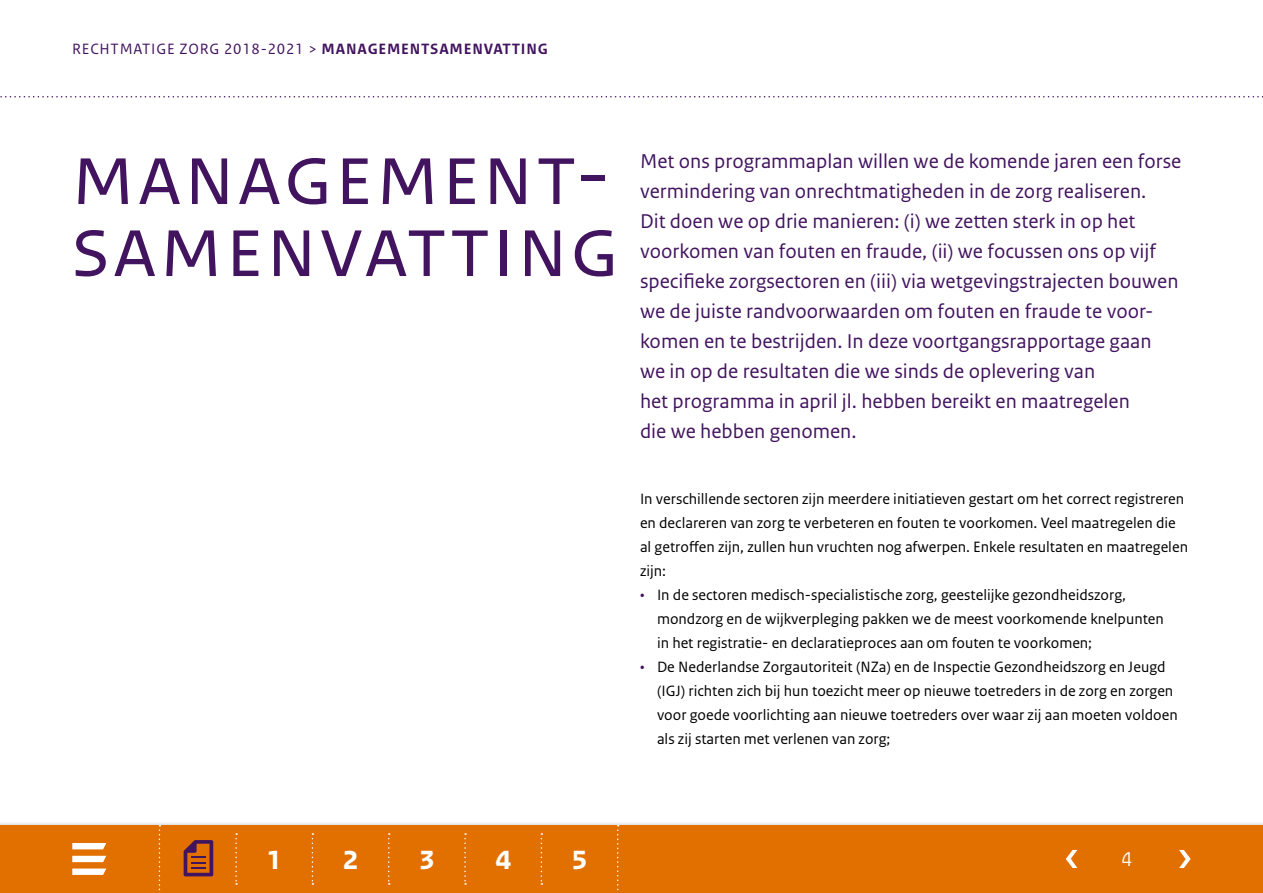
<style>
.page{position:relative;width:1263px;height:893px;background:#fff}
.page>*{position:absolute;margin:0;border:0;box-sizing:border-box;transform-origin:0 0}
.t1{font:91.5px/72px "Rijksoverheid Sans Heading";letter-spacing:.05em;color:#42145f}
.t2{font:700 36px "Rijksoverheid Sans Heading";color:#fff}
.t3{font:21px/30px "Rijksoverheid Sans Text";color:#42145f}
.t4{font:21px "Rijksoverheid Sans Heading";color:#fff}
.t5{font:15.75px/24px "Rijksoverheid Sans Text";color:#000}
.t6{font:15.75px "Rijksoverheid Sans Text";letter-spacing:.05em;color:#42145f}
.s1{font-weight:700}
.s2{color:#42145f}
</style>
<div class="page">
<svg style="left:0;top:96px;width:1263px;height:2px"></svg>
<div style="left:0;top:821px;width:1263px;height:72px;background:#efefef"></div>
<div style="left:0;top:825px;width:1263px;height:68px;background:#e17000"></div>
<svg style="left:1066px;top:850px;width:11px;height:18px"></svg>
<svg style="left:72px;top:843px;width:34px;height:6px"></svg>
<svg style="left:72px;top:856px;width:34px;height:6px"></svg>
<svg style="left:72px;top:868px;width:34px;height:7px"></svg>
<svg style="left:1179px;top:850px;width:12px;height:18px"></svg>
<svg style="left:388px;top:833px;width:2px;height:52px"></svg>
<svg style="left:464px;top:833px;width:2px;height:52px"></svg>
<svg style="left:541px;top:833px;width:1px;height:52px"></svg>
<svg style="left:617px;top:825px;width:2px;height:66px"></svg>
<svg style="left:312px;top:833px;width:1px;height:52px"></svg>
<svg style="left:235px;top:833px;width:2px;height:52px"></svg>
<svg style="left:159px;top:825px;width:1px;height:66px"></svg>
<svg style="left:184px;top:840px;width:29px;height:36px"></svg>
<p class="t6" style="left:72px;top:40px;width:477px">RECHTMATIGE ZORG 2018-2021 &gt; <span class="s1">MANAGEMENTSAMENVATTING</span></p>
<h1 class="t1" style="left:72px;top:139px;width:547px">management&shy;samenvatting</h1>
<p class="t3" style="left:640px;top:146px;width:543px">Met ons programmaplan willen we de komende jaren een forse vermindering van onrechtmatigheden in de zorg realiseren.<br>Dit doen we op drie manieren: (i) we zetten sterk in op het voorkomen van fouten en fraude, (ii) we focussen ons op vijf specifieke zorgsectoren en (iii) via wetgevingstrajecten bouwen we de juiste randvoorwaarden om fouten en fraude te voor&shy;komen en te bestrijden. In deze voortgangsrapportage gaan we in op de resultaten die we sinds de oplevering van<br>het -programma in april jl. hebben bereikt en maatregelen<br>die we hebben genomen.</p>
<p class="t5" style="left:640px;top:487px;width:549px">In verschillende sectoren zijn meerdere initiatieven gestart om het correct registreren en declareren van zorg te verbeteren en fouten te voorkomen. Veel maatregelen die al getroffen zijn, zullen hun vruchten nog afwerpen. Enkele resultaten en maatregelen zijn:</p>
<p class="t5" style="left:657px;top:583px;width:508px;text-indent:-17px"><span class="s2">•</span> In de sectoren medisch-specialistische zorg, geestelijke gezondheidszorg, mondzorg en de wijkverpleging pakken we de meest voorkomende knelpunten in het registratie- en declaratieproces aan om fouten te voorkomen;</p>
<p class="t5" style="left:657px;top:655px;width:522px;text-indent:-17px"><span class="s2">•</span> De Nederlandse Zorgautoriteit (NZa) en de Inspectie Gezondheidszorg en Jeugd (IGJ) richten zich bij hun toezicht meer op nieuwe toetreders in de zorg en zorgen voor goede voorlichting aan nieuwe toetreders over waar zij aan moeten voldoen als zij starten met verlenen van zorg;</p>
<h2 class="t2" style="left:267px;top:837px;width:17px">1</h2>
<h2 class="t2" style="left:343px;top:837px;width:17px">2</h2>
<h2 class="t2" style="left:419px;top:837px;width:17px">3</h2>
<h2 class="t2" style="left:495px;top:837px;width:17px">4</h2>
<h2 class="t2" style="left:572px;top:837px;width:17px">5</h2>
<h3 class="t4" style="left:1121px;top:847px;width:12px">4</h3>
</div>
